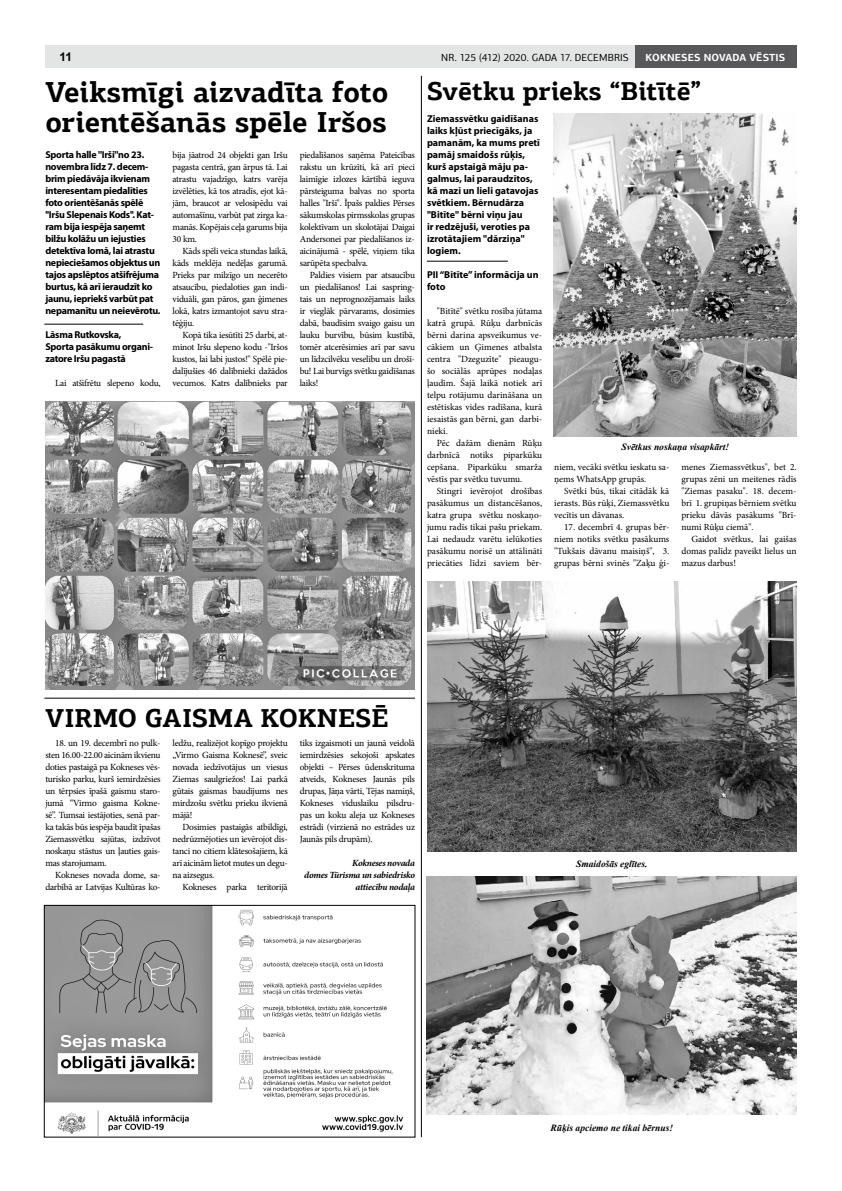
<style>
.page{position:relative;width:842px;height:1191px;background:#fff}
.page>*{position:absolute;margin:0;border:0;box-sizing:border-box;transform-origin:0 0}
.t1{font:700 29px/30px "PF Agora Slab Pro";letter-spacing:-.005em;color:#000}
.t2{font:700 26px "PF Agora Slab Pro";letter-spacing:-.005em;color:#000}
.t3{font:700 12px "Arial";color:#000}
.t4{font:10.3px "PF Agora Sans Pro";letter-spacing:.005em;color:#000}
.t5{font:700 10.3px "PF Agora Sans Pro";letter-spacing:.015em;color:#fff}
.t6{font:700 10px/12px "Myriad Pro";letter-spacing:-.025em;color:#000}
.t7{font:700 10px/12px "Myriad Pro";color:#000}
.t8{font:italic 700 9.5px "Times New Roman";color:#000}
.t9{font:9.4px/12px "Minion Pro";letter-spacing:-.02em;color:#000;text-align:justify}
.t10{font:italic 700 9.4px/12px "Minion Pro";letter-spacing:-.03em;color:#000;text-align:right}
.t11{font:9.4px/12px "Minion Pro";color:#000}
</style>
<div class="page">
<div style="left:45px;top:45px;width:752px;height:23px;background:#e3e4e4"></div>
<div style="left:635px;top:45px;width:162px;height:23px;background:#58585a"></div>
<img style="left:554px;top:113px;width:243px;height:324px">
<img style="left:427px;top:581px;width:370px;height:270px">
<img style="left:426px;top:876px;width:370px;height:238px">
<img style="left:45px;top:401px;width:370px;height:288px">
<hr style="left:421px;top:76px;width:1px;height:1061px;background:#000">
<hr style="left:44px;top:324px;width:99px;height:1px;background:#000">
<hr style="left:44px;top:698px;width:371px;height:1px;background:#000">
<hr style="left:427px;top:261px;width:81px;height:1px;background:#000">
<img style="left:46px;top:907px;width:358px;height:228px">
<div style="left:44px;top:905px;width:371px;height:232px;border:1px solid #000"></div>
<p class="t3" style="left:60px;top:49px;width:14px">11</p>
<p class="t4" style="left:441px;top:51px;width:189px">NR. 125 (412) 2020. GADA 17. DECEMBRIS</p>
<p class="t5" style="left:646px;top:51px;width:141px">KOKNESES NOVADA VĒSTIS</p>
<h1 class="t1" style="left:45px;top:77px;width:344px">Veiksmīgi aizvadīta foto orientēšanās spēle Iršos</h1>
<p class="t6" style="left:45px;top:148px;width:117px">Sporta halle ''Irši''no 23. novembra līdz 7. decem&shy;brim piedāvāja ikvienam interesentam piedalīties foto orientēšanās spēlē ''Iršu Slepenais Kods''. Kat&shy;ram bija iespēja saņemt bilžu kolāžu un iejusties detektīva lomā, lai atrastu nepieciešamos objektus un tajos apslēptos atšifrējuma burtus, kā arī ieraudzīt ko jaunu, iepriekš varbūt pat nepamanītu un neievērotu.</p>
<p class="t6" style="left:45px;top:328px;width:109px">Lāsma Rutkovska,<br>Sporta pasākumu organi&shy;zatore Iršu pagastā</p>
<p class="t9" style="left:55px;top:377px;width:107px">Lai atšifrētu slepeno kodu,</p>
<h2 class="t2" style="left:427px;top:74px;width:275px">Svētku prieks “Bitītē”</h2>
<p class="t7" style="left:427px;top:112px;width:115px">Ziemassvētku gaidīšanas laiks kļūst priecīgāks, ja pamanām, ka mums pretī pamāj smaidošs rūķis, kurš apstaigā māju pa&shy;galmus, lai paraudzītos, kā mazi un lieli gatavojas svētkiem. Bērnudārza "Bitīte" bērni viņu jau<br>ir redzējuši, veroties pa izrotātajiem "dārziņa" logiem.</p>
<p class="t7" style="left:427px;top:268px;width:113px">PII “Bitīte” informācija un foto</p>
<p class="t9" style="left:427px;top:305px;width:117px;text-indent:10px">"Bitītē" svētku rosība jūtama katrā grupā. Rūķu darbnīcās bērni darina apsveikumus ve&shy;cākiem un Ģimenes atbalsta centra "Dzeguzīte" pieaugu&shy;šo sociālās aprūpes nodaļas ļaudīm. Šajā laikā notiek arī telpu rotājumu darināšana un estētiskas vides radīšana, kurā iesaistās gan bērni, gan darbi&shy;nieki.</p>
<p class="t9" style="left:427px;top:437px;width:117px;text-indent:10px">Pēc dažām dienām Rūķu darbnīcā notiks piparkūku cepšana. Piparkūku smarža vēstīs par svētku tuvumu.</p>
<p class="t9" style="left:427px;top:485px;width:117px;text-indent:10px">Stingri ievērojot drošības pasākumus un distancēšanos, katra grupa svētku noskaņo&shy;jumu radīs tikai pašu priekam.<br>Lai nedaudz varētu ielūkoties pasākumu norisē un attālināti priecāties līdzi saviem bēr-</p>
<p class="t9" style="left:173px;top:149px;width:117px">bija jāatrod 24 objekti gan Iršu pagasta centrā, gan ārpus tā. Lai atrastu vajadzīgo, katrs varēja izvēlēties, kā tos atradīs, ejot kā&shy;jām, braucot ar velosipēdu vai automašīnu, varbūt pat zirga ka&shy;manās. Kopējais ceļa garums bija 30 km.</p>
<p class="t9" style="left:173px;top:245px;width:117px;text-indent:10px">Kāds spēli veica stundas laikā, kāds meklēja nedēļas garumā.<br>Prieks par milzīgo un necerēto atsaucību, piedaloties gan indi&shy;viduāli, gan pāros, gan ģimenes lokā, katrs izmantojot savu stra&shy;tēģiju.</p>
<p class="t9" style="left:173px;top:329px;width:117px;text-indent:10px">Kopā tika iesūtīti 25 darbi, at&shy;minot Iršu slepeno kodu -''Iršos kustos, lai labi justos!'' Spēlē pie&shy;dalījušies 46 dalībnieki dažādos vecumos. Katrs dalībnieks par</p>
<p class="t9" style="left:300px;top:149px;width:117px">piedalīšanos saņēma Pateicības rakstu un krūzīti, kā arī pieci laimīgie izlozes kārtībā ieguva pārsteiguma balvas no sporta halles ''Irši''. Īpašs paldies Pērses sākumskolas pirmsskolas grupas kolektīvam un skolotājai Daigai Andersonei par piedalīšanos iz&shy;aicinājumā - spēlē, viņiem tika sarūpēta specbalva.</p>
<p class="t9" style="left:300px;top:269px;width:117px;text-indent:10px">Paldies visiem par atsaucību un piedalīšanos! Lai saspring&shy;tais un neprognozējamais laiks ir vieglāk pārvarams, dosimies dabā, baudīsim svaigo gaisu un lauku burvību, būsim kustībā, tomēr atcerēsimies arī par savu un līdzcilvēku veselību un drošī&shy;bu! Lai burvīgs svētku gaidīšanas laiks!</p>
<p class="t8" style="left:621px;top:440px;width:109px">Svētkus noskaņa visapkārt!</p>
<p class="t11" style="left:554px;top:461px;width:117px">niem, vecāki svētku ieskatu sa&shy;ņems WhatsApp grupās.</p>
<p class="t9" style="left:554px;top:485px;width:117px;text-indent:10px">Svētki būs, tikai citādāk kā ierasts. Būs rūķi, Ziemassvētku vecītis un dāvanas.</p>
<p class="t9" style="left:554px;top:521px;width:117px;text-indent:10px">17. decembrī 4. grupas bēr&shy;niem notiks svētku pasākums "Tukšais dāvanu maisiņš", 3. grupas bērni svinēs "Zaķu ģi-</p>
<p class="t9" style="left:681px;top:461px;width:117px">menes Ziemassvētkus", bet 2. grupas zēni un meitenes rādīs "Ziemas pasaku". 18. decem&shy;brī 1. grupiņas bērniem svētku prieku dāvās pasākums "Brī&shy;numi Rūķu ciemā".</p>
<p class="t9" style="left:681px;top:533px;width:117px;text-indent:10px">Gaidot svētkus, lai gaišas domas palīdz paveikt lielus un mazus darbus!</p>
<h2 class="t2" style="left:45px;top:701px;width:344px">VIRMO GAISMA KOKNESĒ</h2>
<p class="t9" style="left:45px;top:737px;width:117px;text-indent:10px">18. un 19. decembrī no pulk&shy;sten 16.00-22.00 aicinām ikvienu doties pastaigā pa Kokneses vēs&shy;turisko parku, kurš iemirdzēsies un tērpsies īpašā gaismu staro&shy;jumā “Virmo gaisma Kokne&shy;sē”. Tumsai iestājoties, senā par&shy;ka takās būs iespēja baudīt īpašas Ziemassvētku sajūtas, izdzīvot noskaņu stāstus un ļauties gais&shy;mas starojumam.</p>
<p class="t9" style="left:45px;top:869px;width:117px;text-align:right">Kokneses novada dome, sa&shy;darbībā ar Latvijas Kultūras ko-</p>
<p class="t9" style="left:173px;top:737px;width:117px">ledžu, realizējot kopīgo projektu „Virmo Gaisma Koknesē”, sveic novada iedzīvotājus un viesus Ziemas saulgriežos! Lai parkā gūtais gaismas baudījums nes mirdzošu svētku prieku ikvienā mājā!</p>
<p class="t9" style="left:173px;top:821px;width:117px;text-indent:10px">Dosimies pastaigās atbildīgi, nedrūzmējoties un ievērojot dis&shy;tanci no citiem klātesošajiem, kā arī aicinām lietot mutes un degu&shy;na aizsegus.</p>
<p class="t9" style="left:182px;top:881px;width:107px">Kokneses parka teritorijā</p>
<p class="t9" style="left:300px;top:737px;width:117px">tiks izgaismoti un jaunā veidolā iemirdzēsies sekojoši apskates objekti – Pērses ūdenskrituma atveids, Kokneses Jaunās pils drupas, Jāņa vārti, Tējas namiņš, Kokneses viduslaiku pilsdru&shy;pas un koku aleja uz Kokneses estrādi (virzienā no estrādes uz Jaunās pils drupām).</p>
<p class="t10" style="left:304px;top:856px;width:112px">Kokneses novada<br>domes Tūrisma un sabiedrisko attiecību nodaļa</p>
<p class="t8" style="left:576px;top:857px;width:73px">Smaidošās eglītes.</p>
<p class="t8" style="left:551px;top:1121px;width:124px">Rūķis apciemo ne tikai bērnus!</p>
</div>
